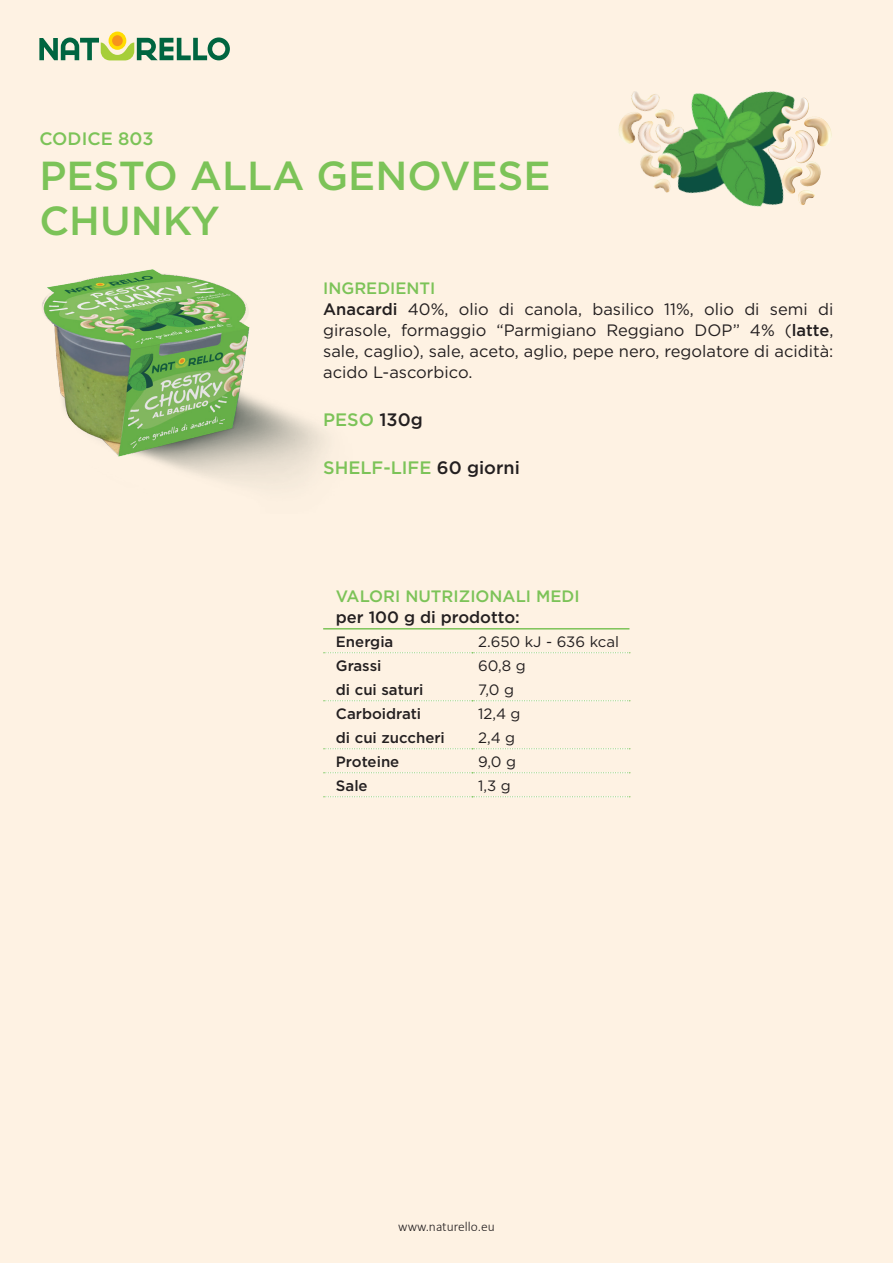
<style>
.page{position:relative;width:893px;height:1263px;background:#fef2e3}
.page>*{position:absolute;margin:0;border:0;box-sizing:border-box;transform-origin:0 0}
.t1{font:500 40.5px/45px "Gotham";color:#7cc358}
.t2{font:500 18px "Gotham";color:#7cc358}
.t3{font:16.5px/21px "Gotham";color:#231f20}
.t4{font:500 16.5px "Gotham";color:#7cc358}
.t5{font:500 16.5px "Gotham";color:#231f20}
.t6{font:500 15px "Gotham";color:#231f20}
.t7{font:15px "Gotham";color:#231f20}
.t8{font:300 13.5px "Calibri";color:#231f20}
.s1{font-weight:500;color:#7cc358}
.s2{font-weight:500}
.s3{color:#231f20}
</style>
<div class="page">
<div style="left:109px;top:32px;width:17px;height:18px;background:#ffdc01;border-radius:50%"></div>
<svg style="left:112px;top:35px;width:11px;height:11px"></svg>
<svg style="left:39px;top:37px;width:191px;height:23px"></svg>
<img style="left:42px;top:269px;width:283px;height:214px">
<img style="left:706px;top:91px;width:81px;height:116px">
<img style="left:762px;top:95px;width:70px;height:112px">
<img style="left:618px;top:91px;width:88px;height:103px">
<svg style="left:324px;top:652px;width:306px;height:1px"></svg>
<svg style="left:324px;top:700px;width:306px;height:1px"></svg>
<svg style="left:324px;top:748px;width:306px;height:1px"></svg>
<svg style="left:324px;top:772px;width:306px;height:1px"></svg>
<svg style="left:324px;top:796px;width:306px;height:1px"></svg>
<hr style="left:323px;top:628px;width:149px;height:1px;background:#7cc358">
<hr style="left:472px;top:628px;width:157px;height:1px;background:#7cc358">
<p class="t2" style="left:39px;top:127px;width:116px">CODICE 803</p>
<h1 class="t1" style="left:39px;top:152px;width:513px">PESTO ALLA GENOVESE<br>CHUNKY</h1>
<p class="t3" style="left:323px;top:277px;width:512px"><span class="s1">INGREDIENTI<br></span><span class="s2">Anacardi</span> 40%, olio di canola, basilico 11%, olio di semi di girasole, formaggio “Parmigiano Reggiano DOP” 4% (<span class="s2">latte</span>, sale, caglio), sale, aceto, aglio, pepe nero, regolatore di acidità: acido L-ascorbico.</p>
<p class="t2" style="left:323px;top:408px;width:101px">PESO <span class="s3">130g</span></p>
<p class="t2" style="left:323px;top:456px;width:198px">SHELF-LIFE <span class="s3">60 giorni</span></p>
<p class="t4" style="left:336px;top:585px;width:245px">VALORI NUTRIZIONALI MEDI</p>
<p class="t5" style="left:336px;top:606px;width:185px">per 100 g di prodotto:</p>
<p class="t6" style="left:336px;top:632px;width:59px">Energia</p>
<p class="t7" style="left:478px;top:633px;width:143px">2.650 kJ - 636 kcal</p>
<p class="t6" style="left:336px;top:656px;width:47px">Grassi</p>
<p class="t7" style="left:478px;top:657px;width:49px">60,8 g</p>
<p class="t6" style="left:336px;top:680px;width:89px">di cui saturi</p>
<p class="t7" style="left:478px;top:681px;width:37px">7,0 g</p>
<p class="t6" style="left:336px;top:704px;width:87px">Carboidrati</p>
<p class="t7" style="left:478px;top:705px;width:44px">12,4 g</p>
<p class="t6" style="left:336px;top:728px;width:110px">di cui zuccheri</p>
<p class="t7" style="left:478px;top:729px;width:39px">2,4 g</p>
<p class="t6" style="left:336px;top:752px;width:65px">Proteine</p>
<p class="t7" style="left:478px;top:753px;width:40px">9,0 g</p>
<p class="t6" style="left:336px;top:776px;width:33px">Sale</p>
<p class="t7" style="left:478px;top:777px;width:34px">1,3 g</p>
<p class="t8" style="left:398px;top:1220px;width:98px">www.naturello.eu</p>
</div>
